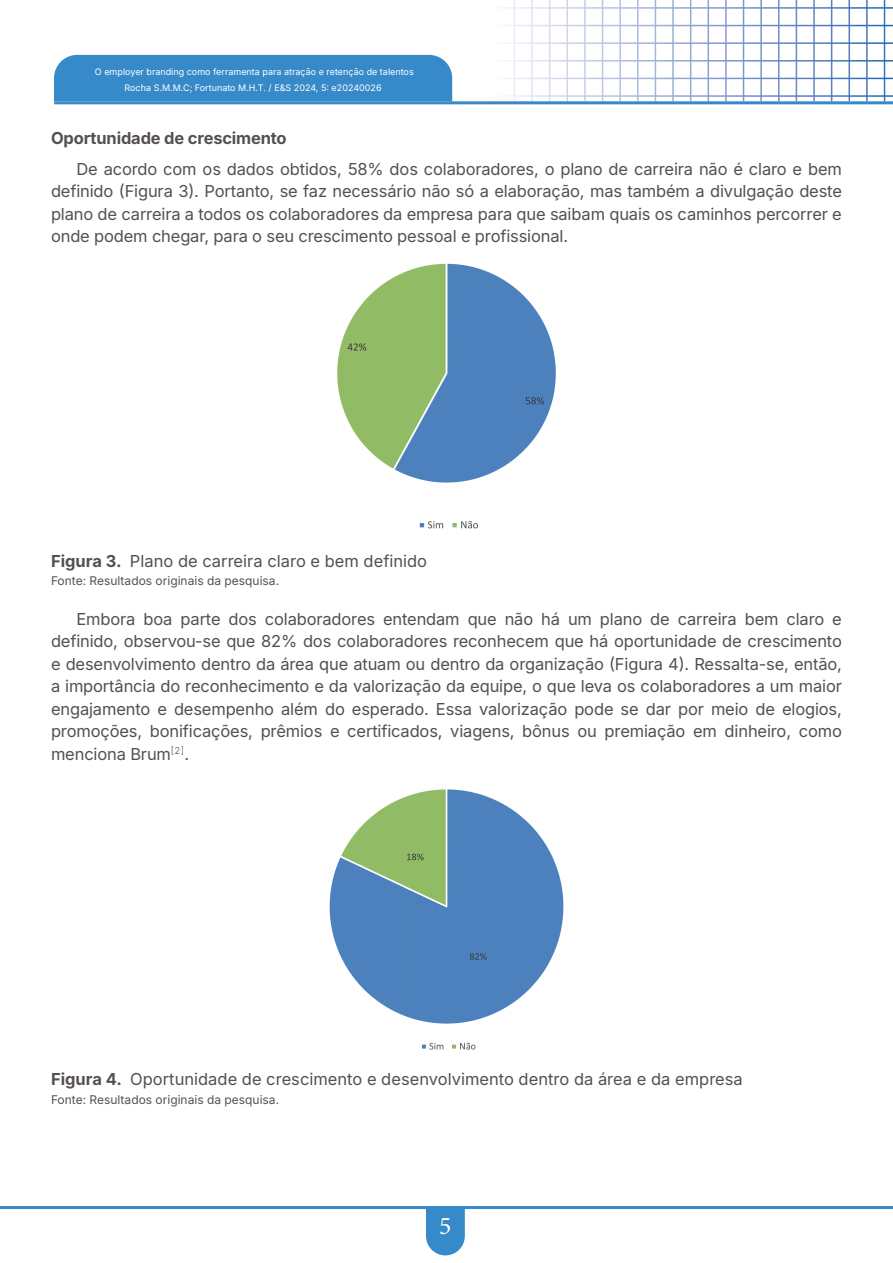
<style>
.page{position:relative;width:893px;height:1263px;background:#fff}
.page>*{position:absolute;margin:0;border:0;box-sizing:border-box;transform-origin:0 0}
.t1{font:25.5px "Minion Pro";color:#fff}
.t2{font:16.5px/22.5px "Inter";letter-spacing:-.01em;color:#55504e;text-align:justify}
.t3{font:700 16.5px "Inter";letter-spacing:-.01em;color:#55504e}
.t4{font:12px "Inter";color:#55504e}
.t5{font:9px/15.6px "Inter";color:#fff;text-align:center}
.s1{font-weight:700}
</style>
<div class="page">
<hr style="left:54px;top:101px;width:839px;height:3px;background:#378ac9">
<hr style="left:0;top:1206px;width:893px;height:3px;background:#378ac9">
<svg style="left:426px;top:1209px;width:39px;height:46px"></svg>
<div style="left:54px;top:55px;width:398px;height:46px;background:#378ac9"></div>
<img style="left:337px;top:263px;width:219px;height:266px">
<img style="left:329px;top:789px;width:235px;height:261px">
<p class="t5" style="left:95px;top:64px;width:320px">O employer branding como ferramenta para atração e retenção de talentos<br>Rocha S.M.M.C; Fortunato M.H.T. / E&amp;S 2024, 5: e20240026</p>
<p class="t3" style="left:51px;top:125px;width:237px">Oportunidade de crescimento</p>
<p class="t2" style="left:51px;top:157px;width:792px;text-indent:26px">De acordo com os dados obtidos, 58% dos colaboradores, o plano de carreira não é claro e bem definido (Figura 3). Portanto, se faz necessário não só a elaboração, mas também a divulgação deste plano de carreira a todos os colaboradores da empresa para que saibam quais os caminhos percorrer e onde podem chegar, para o seu crescimento pessoal e profissional.</p>
<p class="t2" style="left:51px;top:549px;width:378px"><span class="s1">Figura 3.</span> Plano de carreira claro e bem definido</p>
<p class="t4" style="left:51px;top:572px;width:230px">Fonte: Resultados originais da pesquisa.</p>
<p class="t2" style="left:51px;top:607px;width:792px;text-indent:26px">Embora boa parte dos colaboradores entendam que não há um plano de carreira bem claro e definido, observou-se que 82% dos colaboradores reconhecem que há oportunidade de crescimento e desenvolvimento dentro da área que atuam ou dentro da organização (Figura 4). Ressalta-se, então, a importância do reconhecimento e da valorização da equipe, o que leva os colaboradores a um maior engajamento e desempenho além do esperado. Essa valorização pode se dar por meio de elogios, promoções, bonificações, prêmios e certificados, viagens, bônus ou premiação em dinheiro, como menciona Brum<sup>[2]</sup>.</p>
<p class="t2" style="left:51px;top:1067px;width:693px"><span class="s1">Figura 4.</span> Oportunidade de crescimento e desenvolvimento dentro da área e da empresa</p>
<p class="t4" style="left:51px;top:1090px;width:230px">Fonte: Resultados originais da pesquisa.</p>
<h1 class="t1" style="left:439px;top:1209px;width:14px">5</h1>
</div>
